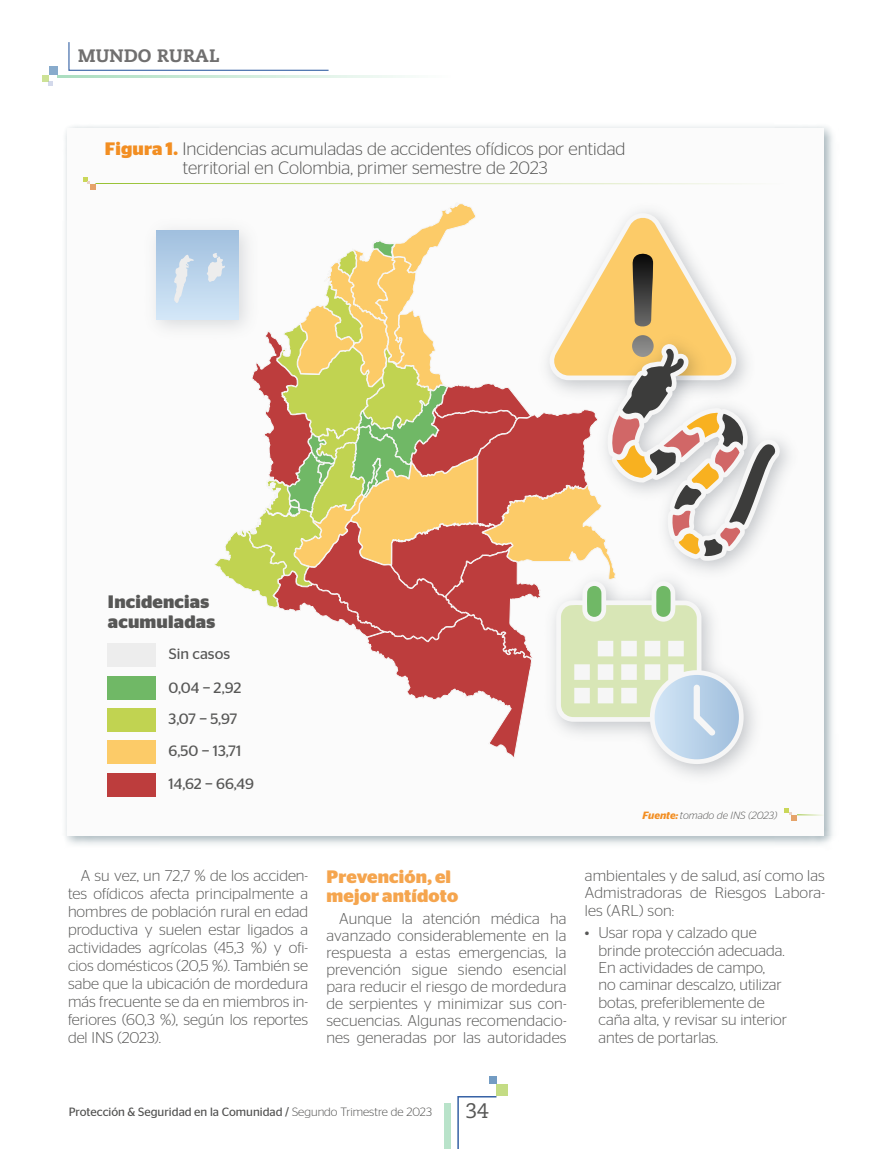
<style>
.page{position:relative;width:893px;height:1149px;background:#fff}
.page>*{position:absolute;margin:0;border:0;box-sizing:border-box;transform-origin:0 0}
.t1{font:21px "Caecilia LT Std";color:#575756}
.t2{font:300 18px/19.5px "Stag Sans";color:#575756;text-align:center}
.t3{font:700 18px/19.5px "Stag Sans";letter-spacing:.01em;color:#f5a54e}
.t4{font:700 18px/19.5px "Stag Sans";letter-spacing:.01em;color:#575756}
.t5{font:800 18px "Caecilia LT Std";letter-spacing:.01em;color:#706f6f}
.t6{font:300 15.6px/18px "Stag Sans";color:#575756;text-align:justify}
.t7{font:15px/32px "Stag Sans";color:#575756}
.t8{font:12px "Stag Sans";color:#525251}
.t9{font:italic 300 10.5px "Stag Sans";color:#575756}
.s1{font-weight:700;color:#f28e22}
.s2{font-weight:600;color:#f28e22}
.s3{font-weight:300}
</style>
<div class="page">
<svg style="left:457px;top:1095px;width:41px;height:53px"></svg>
<div style="left:444px;top:1102px;width:7px;height:46px;background:#b9e3ca"></div>
<div style="left:496px;top:1083px;width:12px;height:12px;background:#c4dc84"></div>
<div style="left:489px;top:1076px;width:7px;height:7px;background:#739cc3"></div>
<hr style="left:57px;top:75px;width:397px;height:2px;background:#4db978">
<div style="left:49px;top:67px;width:8px;height:8px;background:#88abcc"></div>
<svg style="left:43px;top:75px;width:10px;height:10px"></svg>
<svg style="left:68px;top:42px;width:261px;height:29px"></svg>
<img style="left:65px;top:126px;width:768px;height:719px">
<div style="left:67px;top:128px;width:757px;height:707px;background:#fbfbfb"></div>
<svg style="left:784px;top:808px;width:39px;height:12px"></svg>
<div style="left:107px;top:772px;width:49px;height:24px;background:#bd3d3d"></div>
<svg style="left:83px;top:177px;width:701px;height:586px"></svg>
<p class="t5" style="left:78px;top:44px;width:143px">MUNDO RURAL</p>
<p class="t2" style="left:105px;top:138px;width:522px"><span class="s1">Figura 1.</span> Incidencias acumuladas de accidentes ofídicos por entidad territorial en Colombia, primer semestre de 2023</p>
<p class="t4" style="left:108px;top:592px;width:109px">Incidencias acumuladas</p>
<p class="t7" style="left:169px;top:638px;width:63px">Sin casos</p>
<p class="t7" style="left:169px;top:671px;width:87px">0,04 − 2,92<br>3,07 − 5,97<br>6,50 − 13,71<br>14,62 − 66,49</p>
<p class="t9" style="left:642px;top:809px;width:136px"><span class="s2">Fuente:</span> tomado de INS (2023)</p>
<p class="t6" style="left:68px;top:865px;width:242px;text-indent:13px">A su vez, un 72,7 % de los acciden&shy;tes ofídicos afecta principalmente a hombres de población rural en edad productiva y suelen estar ligados a actividades agrícolas (45,3 %) y ofi&shy;cios domésticos (20,5 %). También se sabe que la ubicación de mordedura más frecuente se da en miembros in&shy;feriores (60,3 %), según los reportes del INS (2023).</p>
<p class="t3" style="left:326px;top:866px;width:133px">Prevención, el mejor antídoto</p>
<p class="t6" style="left:326px;top:909px;width:242px;line-height:17px;text-indent:13px">Aunque la atención médica ha avanzado considerablemente en la respuesta a estas emergencias, la prevención sigue siendo esencial para reducir el riesgo de mordedura de serpientes y minimizar sus con&shy;secuencias. Algunas recomendacio&shy;nes generadas por las autoridades</p>
<p class="t6" style="left:585px;top:866px;width:242px;line-height:17.4px">ambientales y de salud, así como las Admistradoras de Riesgos Labora&shy;les (ARL) son:</p>
<p class="t6" style="left:598px;top:923px;width:190px;line-height:17.4px;text-align:left;text-indent:-14px">• Usar ropa y calzado que brinde protección adecuada.<br>En actividades de campo,<br>no caminar descalzo, utilizar botas, preferiblemente de caña alta, y revisar su interior antes de portarlas.</p>
<p class="t8" style="left:69px;top:1104px;width:365px">Protección &amp; Seguridad en la Comunidad / <span class="s3">Segundo Trimestre de 2023</span></p>
<h1 class="t1" style="left:466px;top:1098px;width:25px">34</h1>
</div>
